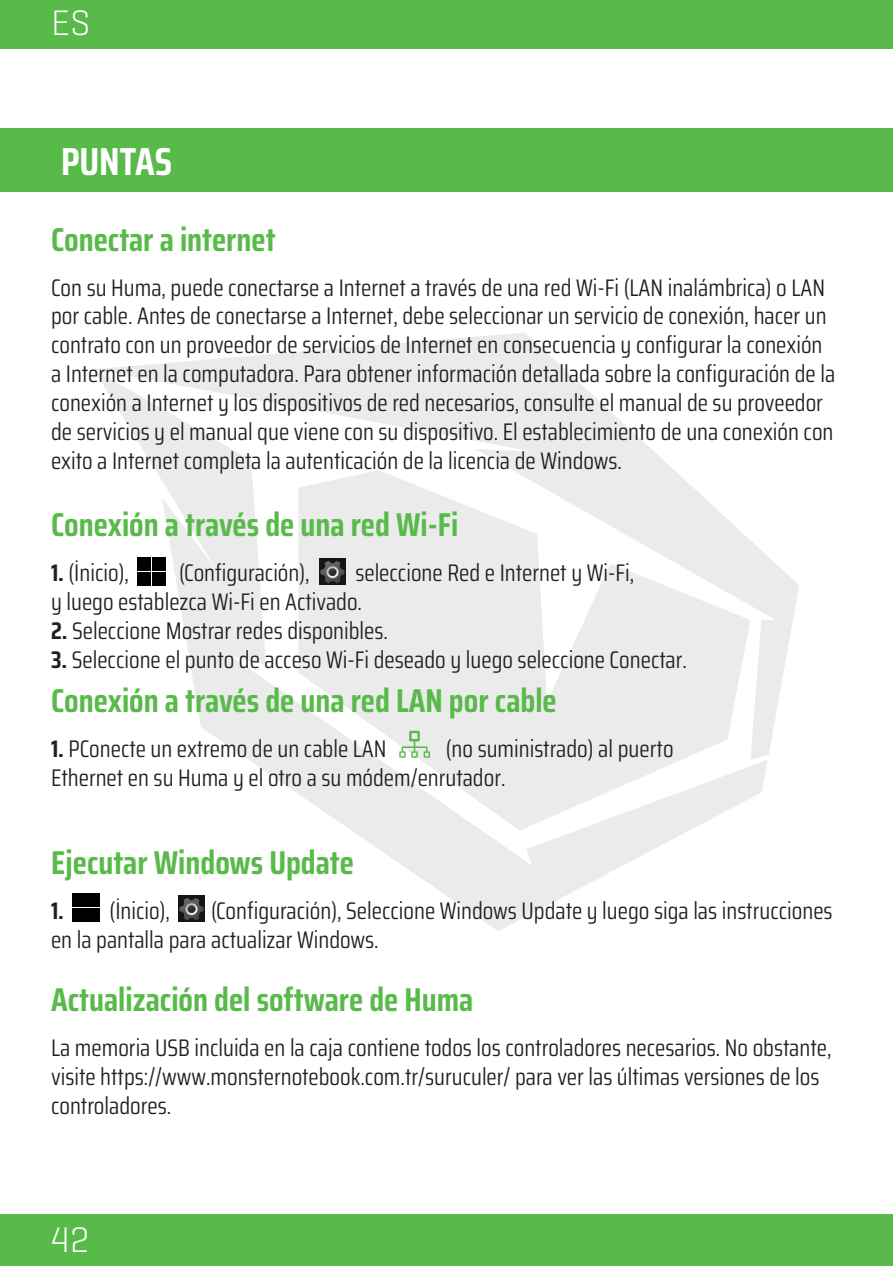
<style>
.page{position:relative;width:893px;height:1268px;background:#fff}
.page>*{position:absolute;margin:0;border:0;box-sizing:border-box;transform-origin:0 0}
.Başlık_Lvl-2{font:700 39px "Saira Condensed";color:#fff}
.t1{font:300 36px "Geogrotesque";color:#fff}
.Başlık_Lvl-2-2{font:700 33px "Saira Condensed";color:#58ba49}
.t2{font:24px/28.8px "Saira Condensed";color:#231f20}
.s1{font-weight:700}
</style>
<div class="page">
<div style="left:0;top:0;width:893px;height:49px;background:#58ba49"></div>
<div style="left:0;top:1214px;width:893px;height:51px;background:#58ba49"></div>
<svg style="left:102px;top:333px;width:697px;height:422px"></svg>
<svg style="left:94px;top:369px;width:674px;height:562px"></svg>
<svg style="left:298px;top:470px;width:452px;height:360px;fill:#ebebec"></svg>
<div style="left:0;top:129px;width:893px;height:63px;background:#58ba49"></div>
<img style="left:320px;top:558px;width:25px;height:26px">
<svg style="left:399px;top:751px;width:7px;height:6px"></svg>
<svg style="left:401px;top:730px;width:29px;height:27px"></svg>
<img style="left:179px;top:895px;width:25px;height:26px">
<div style="left:72px;top:893px;width:13px;height:13px;background:#000"></div>
<div style="left:87px;top:893px;width:13px;height:13px;background:#000"></div>
<div style="left:72px;top:907px;width:13px;height:14px;background:#000"></div>
<div style="left:87px;top:907px;width:13px;height:14px;background:#000"></div>
<div style="left:138px;top:557px;width:13px;height:13px;background:#000"></div>
<div style="left:153px;top:557px;width:13px;height:13px;background:#000"></div>
<div style="left:138px;top:572px;width:13px;height:13px;background:#000"></div>
<div style="left:153px;top:572px;width:13px;height:13px;background:#000"></div>
<h2 class="t1" style="left:51px;top:0;width:41px">ES</h2>
<p class="Başlık_Lvl-2" style="left:61px;top:130px;width:113px">PUNTAS</p>
<p class="Başlık_Lvl-2-2" style="left:51px;top:212px;width:226px">Conectar a internet</p>
<p class="t2" style="left:51px;top:272px;width:786px">Con su Huma, puede conectarse a Internet a través de una red Wi-Fi (LAN inalámbrica) o LAN por cable. Antes de conectarse a Internet, debe seleccionar un servicio de conexión, hacer un contrato con un proveedor de servicios de Internet en consecuencia y configurar la conexión a Internet en la computadora. Para obtener información detallada sobre la configuración de la conexión a Internet y los dispositivos de red necesarios, consulte el manual de su proveedor de servicios y el manual que viene con su dispositivo. El establecimiento de una conexión con exito a Internet completa la autenticación de la licencia de Windows.</p>
<p class="Başlık_Lvl-2-2" style="left:51px;top:497px;width:409px">Conexión a través de una red Wi-Fi</p>
<p class="t2" style="left:51px;top:557px;width:79px"><span class="s1">1.</span> (İnicio),</p>
<p class="t2" style="left:179px;top:557px;width:132px">(Configuración),</p>
<p class="t2" style="left:355px;top:557px;width:281px">seleccione Red e Internet y Wi-Fi,</p>
<p class="t2" style="left:51px;top:586px;width:313px">y luego establezca Wi-Fi en Activado.</p>
<p class="t2" style="left:51px;top:615px;width:339px"><span class="s1">2.</span> Seleccione Mostrar redes disponibles.</p>
<p class="t2" style="left:51px;top:644px;width:638px"><span class="s1">3.</span> Seleccione el punto de acceso Wi-Fi deseado y luego seleccione Conectar.</p>
<p class="Başlık_Lvl-2-2" style="left:51px;top:673px;width:507px">Conexión a través de una red LAN por cable</p>
<p class="t2" style="left:51px;top:733px;width:337px"><span class="s1">1.</span> PConecte un extremo de un cable LAN</p>
<p class="t2" style="left:446px;top:733px;width:229px">(no suministrado) al puerto</p>
<p class="t2" style="left:51px;top:762px;width:456px">Ethernet en su Huma y el otro a su módem/enrutador.</p>
<p class="Başlık_Lvl-2-2" style="left:51px;top:835px;width:304px">Ejecutar Windows Update</p>
<p class="t2" style="left:51px;top:895px;width:120px"><span class="s1">1.</span> (İnicio),</p>
<p class="t2" style="left:51px;top:895px;width:783px;text-indent:160px">(Configuración), Seleccione Windows Update y luego siga las instrucciones en la pantalla para actualizar Windows.</p>
<p class="Başlık_Lvl-2-2" style="left:51px;top:972px;width:424px">Actualización del software de Huma</p>
<p class="t2" style="left:51px;top:1032px;width:782px">La memoria USB incluida en la caja contiene todos los controladores necesarios. No obstante, visite https://www.monsternotebook.com.tr/suruculer/ para ver las últimas versiones de los controladores.</p>
<h2 class="t1" style="left:50px;top:1216px;width:40px">42</h2>
</div>
